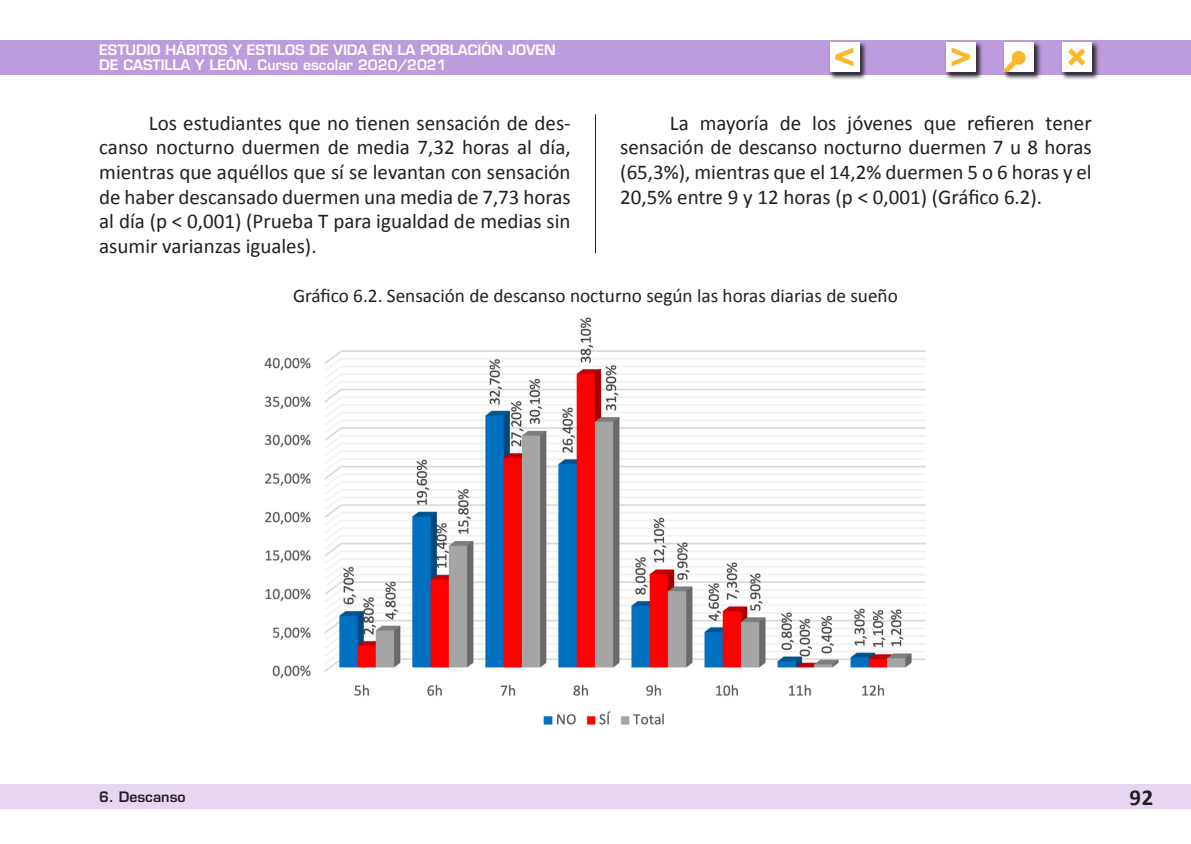
<style>
.page{position:relative;width:1191px;height:844px;background:#fff}
.page>*{position:absolute;margin:0;border:0;box-sizing:border-box;transform-origin:0 0}
.t1{font:35.7px "Eurostile LT Std Bold Ex 2";color:#fcb828}
.t2{font:700 22.75px "Calibri";color:#231f20}
.Texto{font:21px/24.5px "Calibri";color:#231f20;text-align:justify}
.TextoN{font:21px/24.5px "Calibri";color:#231f20;text-align:justify}
.TituloGrafico{font:19.25px "Calibri";color:#231f20}
.t3{font:600 14px/15.4px "Eurostile LT Std";color:#fff}
.t4{font:600 14px "Eurostile LT Std";color:#231f20}
.s1{font-size:30.97px;color:#13bab3}
</style>
<div class="page">
<div style="left:0;top:784px;width:1191px;height:25px;background:#e7d6f2"></div>
<div style="left:0;top:40px;width:1191px;height:34px;background:#bd9cde"></div>
<div style="left:827px;top:40px;width:41px;height:41px;background:#231f20;opacity:.75"></div>
<div style="left:829px;top:42px;width:30px;height:30px;background:#fff"></div>
<div style="left:944px;top:40px;width:40px;height:41px;background:#231f20;opacity:.75"></div>
<div style="left:945px;top:42px;width:30px;height:30px;background:#fff"></div>
<div style="left:1060px;top:40px;width:40px;height:41px;background:#231f20;opacity:.75"></div>
<div style="left:1062px;top:42px;width:29px;height:30px;background:#fff"></div>
<div style="left:1002px;top:40px;width:40px;height:41px;background:#231f20;opacity:.75"></div>
<div style="left:1004px;top:42px;width:29px;height:30px;background:#fff"></div>
<hr style="left:595px;top:114px;width:1px;height:139px;background:#231f20">
<img style="left:264px;top:317px;width:662px;height:408px">
<svg style="left:1002px;top:48px;width:26px;height:27px"></svg>
<p class="t3" style="left:99px;top:42px;width:458px">ESTUDIO HÁBITOS Y ESTILOS DE VIDA EN LA POBLACIÓN JOVEN<br>DE CASTILLA Y LEÓN. Curso escolar 2020/2021</p>
<h1 class="t1" style="left:834px;top:28px;width:23px">&lt;</h1>
<h1 class="t1" style="left:950px;top:28px;width:23px">&gt;</h1>
<h1 class="t1" style="left:1066px;top:28px;width:23px">×<span class="s1">i</span></h1>
<p class="Texto" style="left:99px;top:110px;width:473px;text-indent:50px">Los estudiantes que no tienen sensación de des&shy;canso nocturno duermen de media 7,32 horas al día, mientras que aquéllos que sí se levantan con sensación de haber descansado duermen una media de 7,73 horas al día (p &lt; 0,001) (Prueba T para igualdad de medias sin asumir varianzas iguales).</p>
<p class="TextoN" style="left:620px;top:110px;width:473px;text-indent:50px">La mayoría de los jóvenes que refieren tener sensación de descanso nocturno duermen 7 u 8 horas (65,3%), mientras que el 14,2% duermen 5 o 6 horas y el 20,5% entre 9 y 12 horas (p &lt; 0,001) (Gráfico 6.2).</p>
<p class="TituloGrafico" style="left:293px;top:284px;width:606px">Gráfico 6.2. Sensación de descanso nocturno según las horas diarias de sueño</p>
<p class="t4" style="left:99px;top:788px;width:88px">6. Descanso</p>
<p class="t2" style="left:1129px;top:783px;width:25px">92</p>
</div>
